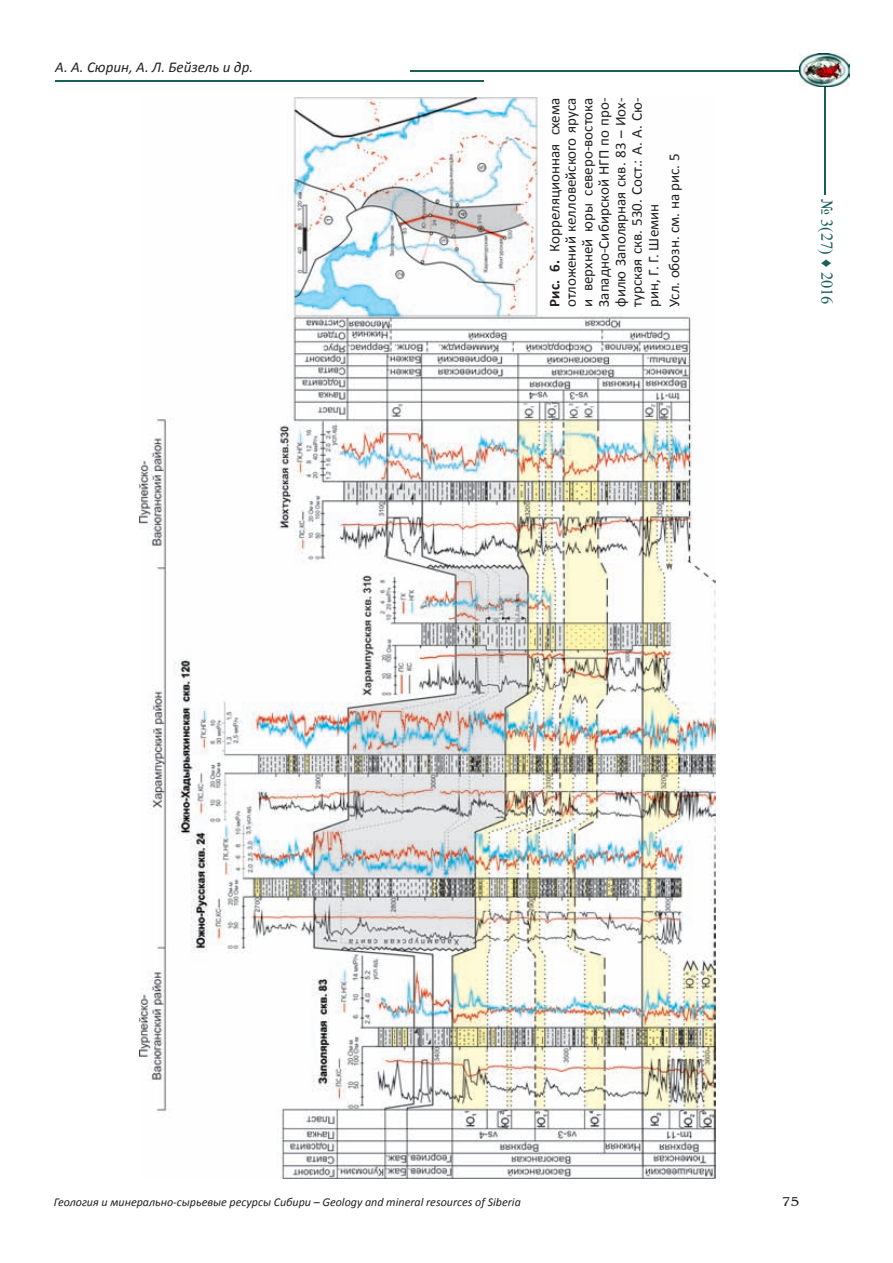
<style>
.page{position:relative;width:893px;height:1263px;background:#fff}
.page>*{position:absolute;margin:0;border:0;box-sizing:border-box;transform-origin:0 0}
.t1{font:16.5px "Times New Roman";color:#195f59}
.t2{font:15px/16.5px "Calibri";color:#231f20;text-align:justify}
.t3{font:italic 15px "Calibri";color:#231f20}
.t4{font:13.5px "AG Benguiat";color:#231f20}
.t5{font:italic 12px "Calibri";color:#231f20}
.s1{font-weight:700}
</style>
<div class="page">
<hr style="left:824px;top:79px;width:2px;height:116px;background:#195f59">
<hr style="left:411px;top:71px;width:413px;height:1px;background:#195f59">
<hr style="left:55px;top:80px;width:428px;height:2px;background:#195f59">
<img style="left:799px;top:54px;width:51px;height:32px">
<img style="left:139px;top:98px;width:576px;height:1081px">
<p class="t3" style="left:55px;top:58px;width:199px">А. А. Сюрин, А. Л. Бейзель и др.</p>
<p class="t2" style="left:545px;top:307px;width:210px;rotate:-90deg"><span class="s1">Рис. 6.</span> Корреляционная схема отложений келловейского яруса и верхней юры северо-востока Западно-Сибирской НГП по про&shy;филю Заполярная скв. 83 – Иох&shy;турская скв. 530. Сост.: А. А. Сю&shy;рин, Г. Г. Шемин</p>
<p class="t2" style="left:665px;top:307px;width:154px;rotate:-90deg">Усл. обозн. см. на рис. 5</p>
<p class="t1" style="left:838px;top:199px;width:107px;rotate:90deg">№ 3(27) ♦ 2016</p>
<p class="t5" style="left:54px;top:1195px;width:468px">Геология и минерально-сырьевые ресурсы Сибири – Geology and mineral resources of Siberia</p>
<p class="t4" style="left:782px;top:1195px;width:19px">75</p>
</div>
